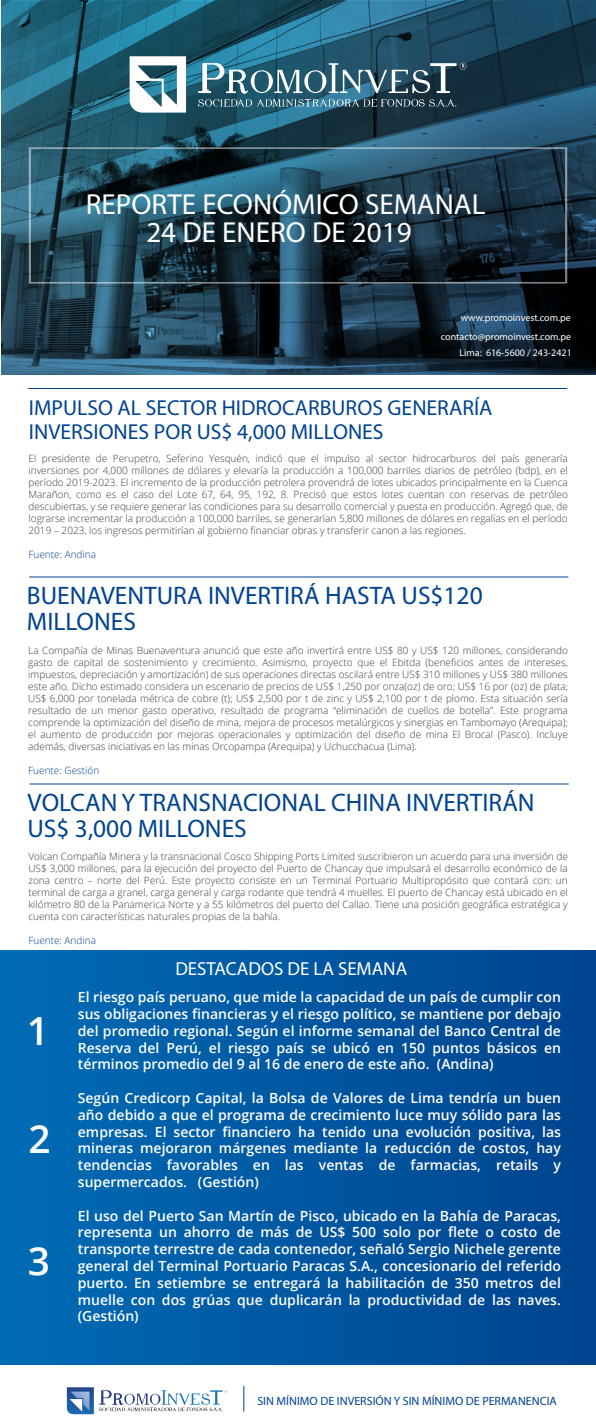
<style>
.page{position:relative;width:596px;height:1424px;background:#fff}
.page>*{position:absolute;margin:0;border:0;box-sizing:border-box;transform-origin:0 0}
.t1{font:600 38.7px "Open Sans";color:#fff}
.t2{font:700 29.1px "Myriad Concept Roman";color:#fff}
.t3{font:300 29.1px "Myriad Concept Roman";color:#fff}
.t4{font:700 25.4px/25.5px "Myriad Concept Roman";color:#004390}
.t5{font:700 21.7px/23.6px "Myriad Concept Roman";color:#004390}
.t6{font:700 18.9px "Myriad Concept Roman";color:#fff}
.t7{font:600 14px/16.8px "Open Sans";color:#fff;text-align:justify}
.t8{font:12px "Myriad Concept Roman";color:#004390}
.t9{font:300 10px/12px "Open Sans";color:#3c3c3b;text-align:justify}
.t10{font:300 10px "Myriad Concept Roman";color:#fff}
.t11{font:300 10px "Open Sans";color:#004390}
.s1{font-family:"Myriad Pro";font-weight:400}
.s2{font-family:"Myriad Pro"}
</style>
<div class="page">
<div style="left:0;top:950px;width:595px;height:415px;background:linear-gradient(to right,#006cb5,#00438e)"></div>
<svg style="left:67px;top:1387px;width:160px;height:27px"></svg>
<svg style="left:243px;top:1386px;width:1px;height:25px"></svg>
<svg style="left:1px;top:0;width:594px;height:374px;background:#1e485c"></svg>
<svg style="left:198px;top:63px;width:268px;height:44px;background:#4b7282"></svg>
<svg style="left:129px;top:56px;width:57px;height:57px"></svg>
<svg style="left:29px;top:147px;width:537px;height:137px;background:#1f3f4f"></svg>
<hr style="left:28px;top:388px;width:538px;height:1px;background:#004390">
<hr style="left:29px;top:576px;width:538px;height:2px;background:#004390">
<hr style="left:30px;top:784px;width:538px;height:1px;background:#004390">
<h2 class="t2" style="left:86px;top:186px;width:400px">REPORTE ECONÓMICO SEMANAL</h2>
<h2 class="t3" style="left:146px;top:214px;width:266px">24 DE ENERO DE 2019</h2>
<p class="t10" style="left:460px;top:311px;width:111px">www.promoinvest.com.pe</p>
<p class="t10" style="left:459px;top:346px;width:114px">Lima: 616-5600 <span class="s1">/ 243-2421</span></p>
<p class="t10" style="left:440px;top:330px;width:132px">contacto<span class="s1">@</span>promoinvest.com.pe</p>
<h3 class="t5" style="left:29px;top:396px;width:464px">IMPULSO AL SECTOR HIDROCARBUROS GENERARÍA<br>INVERSIONES POR US$ 4,000 MILLONES</h3>
<p class="t9" style="left:28px;top:452px;width:540px">El presidente de Perupetro, Seferino Yesquén, indicó que el impulso al sector hidrocarburos del país generaría inversiones por 4,000 millones de dólares y elevaría la producción a 100,000 barriles diarios de petróleo (bdp), en el período 2019-2023. El incremento de la producción petrolera provendrá de lotes ubicados principalmente en la Cuenca Marañon, como es el caso del Lote 67, 64, 95, 192, 8. Precisó que estos lotes cuentan con reservas de petróleo descubiertas, y se requiere generar las condiciones para su desarrollo comercial y puesta en producción. Agregó que, de lograrse incrementar la producción a 100,000 barriles, se generarían 5,800 millones de dólares en regalías en el período 2019 – 2023, los ingresos permitirían al gobierno financiar obras y transferir canon a las regiones.</p>
<p class="t11" style="left:28px;top:547px;width:69px">Fuente: Andina</p>
<h3 class="t4" style="left:27px;top:582px;width:457px">BUENAVENTURA INVERTIRÁ HASTA US$120<br>MILLONES</h3>
<p class="t9" style="left:28px;top:644px;width:541px">La Compañía de Minas Buenaventura anunció que este año invertirá entre US$ 80 y US$ 120 millones, considerando gasto de capital de sostenimiento y crecimiento. Asimismo, proyecto que el Ebitda (beneficios antes de intereses, impuestos, depreciación y amortización) de sus operaciones directas oscilará entre US$ 310 millones y US$ 380 millones este año. Dicho estimado considera un escenario de precios de US$ 1,250 por onza(oz) de oro; US$ 16 por (oz) de plata; US$ 6,000 por tonelada métrica de cobre (t); US$ 2,500 por t de zinc y US$ 2,100 por t de plomo. Esta situación sería resultado de un menor gasto operativo, resultado de programa “eliminación de cuellos de botella”. Este programa comprende la optimización del diseño de mina, mejora de procesos metalúrgicos y sinergias en Tambomayo (Arequipa); el aumento de producción por mejoras operacionales y optimización del diseño de mina El Brocal (Pasco). Incluye además, diversas iniciativas en las minas Orcopampa (Arequipa) y Uchucchacua (Lima).</p>
<p class="t11" style="left:28px;top:764px;width:72px">Fuente: Gestión</p>
<h3 class="t4" style="left:27px;top:790px;width:508px">VOLCAN Y TRANSNACIONAL CHINA INVERTIRÁN<br>US$ 3,000 MILLONES</h3>
<p class="t9" style="left:28px;top:850px;width:540px">Volcan Compañía Minera y la transnacional Cosco Shipping Ports Limited suscribieron un acuerdo para una inversión de US$ 3,000 millones, para la ejecución del proyecto del Puerto de Chancay que impulsará el desarrollo económico de la zona centro – norte del Perú. Este proyecto consiste en un Terminal Portuario Multipropósito que contará con: un terminal de carga a granel, carga general y carga rodante que tendrá 4 muelles. El puerto de Chancay está ubicado en el kilómetro 80 de la Panamerica Norte y a 55 kilómetros del puerto del Callao. Tiene una posición geográfica estratégica y cuenta con características naturales propias de la bahía.</p>
<p class="t11" style="left:28px;top:933px;width:69px">Fuente: Andina</p>
<h1 class="t1" style="left:27px;top:1004px;width:24px">1</h1>
<h1 class="t1" style="left:28px;top:1113px;width:24px">2</h1>
<h1 class="t1" style="left:28px;top:1234px;width:24px">3</h1>
<h3 class="t6" style="left:175px;top:957px;width:233px">DESTACADOS DE LA SEMANA</h3>
<p class="t7" style="left:78px;top:988px;width:484px">El riesgo país peruano, que mide la capacidad de un país de cumplir con sus obligaciones financieras y el riesgo político, se mantiene por debajo del promedio regional. Según el informe semanal del Banco Central de Reserva del Perú, el riesgo país se ubicó en 150 puntos básicos en términos promedio del 9 al 16 de enero de este año. (Andina)</p>
<p class="t7" style="left:78px;top:1089px;width:484px">Según Credicorp Capital, la Bolsa de Valores de Lima tendría un buen año debido a que el programa de crecimiento luce muy sólido para las empresas. El sector financiero ha tenido una evolución positiva, las mineras mejoraron márgenes mediante la reducción de costos, hay tendencias favorables en las ventas de farmacias, retails y supermercados. (Gestión)</p>
<p class="t7" style="left:78px;top:1207px;width:484px">El uso del Puerto San Martín de Pisco, ubicado en la Bahía de Paracas, representa un ahorro de más de US$ 500 solo por flete o costo de transporte terrestre de cada contenedor, señaló Sergio Nichele gerente general del Terminal Portuario Paracas S.A., concesionario del referido puerto. En setiembre se entregará la habilitación de 350 metros del muelle con dos grúas que duplicarán la productividad de las naves. (Gestión)</p>
<p class="t8" style="left:257px;top:1393px;width:301px">SIN M<span class="s2">Í</span>NIMO DE INVERSI<span class="s2">Ó</span>N Y SIN M<span class="s2">Í</span>NIMO DE PERMANENCIA</p>
</div>
